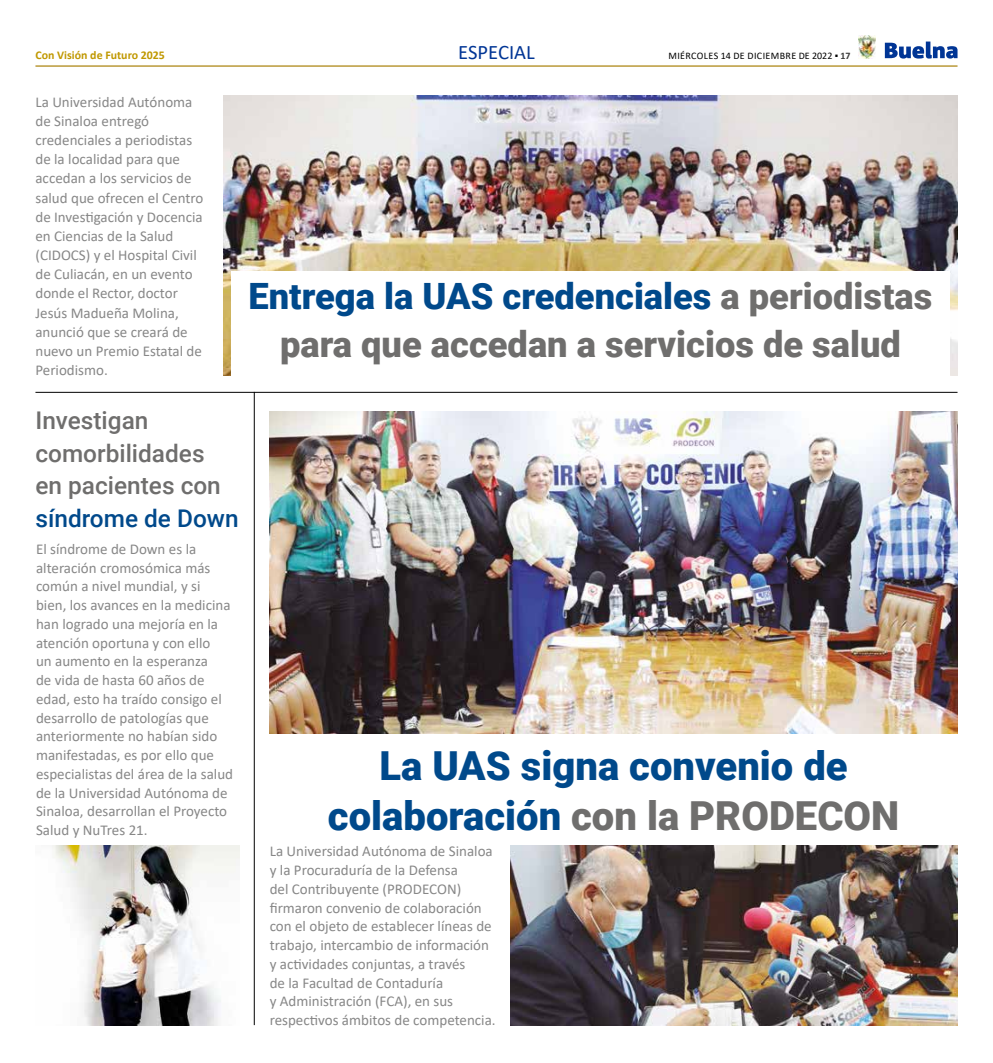
<style>
.page{position:relative;width:993px;height:1063px;background:#fff}
.page>*{position:absolute;margin:0;border:0;box-sizing:border-box;transform-origin:0 0}
.t1{font:900 40px/50px "Roboto";color:#00498b;text-align:center}
.t2{font:900 36.25px/48.1px "Roboto";color:#6f6e6d;text-align:center}
.t3{font:500 24.38px/32.5px "Roboto";color:#6f6e6d}
.t4{font:500 24.38px "Roboto";color:#00498b}
.t5{font:20.62px "Calibri";color:#003595}
.t6{font:15px/18.8px "Calibri";color:#878787}
.t7{font:700 11.88px "Calibri";color:#c09800}
.t8{font:10px "Calibri";letter-spacing:.04em;color:#000}
.s1{font-weight:700;color:#3c3c3b}
.s2{color:#00498b}
.s3{color:#6f6e6d}
</style>
<div class="page">
<hr style="left:35px;top:65px;width:922px;height:2px;background:#ac8511">
<svg style="left:884px;top:42px;width:73px;height:17px"></svg>
<img style="left:858px;top:35px;width:17px;height:24px">
<hr style="left:35px;top:392px;width:922px;height:1px;background:#000">
<hr style="left:254px;top:392px;width:1px;height:633px;background:#000">
<img style="left:223px;top:95px;width:734px;height:280px">
<div style="left:231px;top:271px;width:718px;height:104px;background:#fff"></div>
<img style="left:270px;top:411px;width:687px;height:322px">
<img style="left:510px;top:845px;width:446px;height:180px">
<img style="left:52px;top:845px;width:187px;height:180px">
<p class="t7" style="left:35px;top:46px;width:131px">Con Visión de Futuro 2025</p>
<h3 class="t5" style="left:458px;top:37px;width:78px">ESPECIAL</h3>
<p class="t8" style="left:668px;top:48px;width:184px">MIÉRCOLES 14 DE DICIEMBRE DE 2022 ▪ <span class="s1">17</span></p>
<p class="t6" style="left:35px;top:92px;width:169px;line-height:19.1px">La Universidad Autónoma de Sinaloa entregó credenciales a periodistas de la localidad para que accedan a los servicios de salud que ofrecen el Centro de Investigación y Docencia en Ciencias de la Salud (CIDOCS) y el Hospital Civil de Culiacán, en un evento donde el Rector, doctor<br>Jesús Madueña Molina, anunció que se creará de nuevo un Premio Estatal de<br>Periodismo.</p>
<h2 class="t2" style="left:248px;top:271px;width:685px"><span class="s2">Entrega la UAS credenciales</span> a periodistas para que accedan a servicios de salud</h2>
<h3 class="t3" style="left:35px;top:404px;width:187px">Investigan comorbilidades en pacientes con</h3>
<h3 class="t4" style="left:35px;top:501px;width:205px">síndrome de Down</h3>
<p class="t6" style="left:36px;top:539px;width:198px">El síndrome de Down es la alteración cromosómica más común a nivel mundial, y si bien, los avances en la medicina han logrado una mejoría en la atención oportuna y con ello<br>un aumento en la esperanza<br>de vida de hasta 60 años de edad, esto ha traído consigo el desarrollo de patologías que anteriormente no habían sido manifestadas, es por ello que especialistas del área de la salud de la Universidad Autónoma de<br>Sinaloa, desarrollan el Proyecto<br>Salud y NuTres 21.</p>
<h1 class="t1" style="left:328px;top:739px;width:572px">La UAS signa convenio de colaboración <span class="s3">con la PRODECON</span></h1>
<p class="t6" style="left:269px;top:842px;width:227px">La Universidad Autónoma de Sinaloa y la Procuraduría de la Defensa<br>del Contribuyente (PRODECON) firmaron convenio de colaboración con el objeto de establecer líneas de trabajo, intercambio de información y actividades conjuntas, a través<br>de la Facultad de Contaduría<br>y Administración (FCA), en sus respectivos ámbitos de competencia.</p>
</div>
